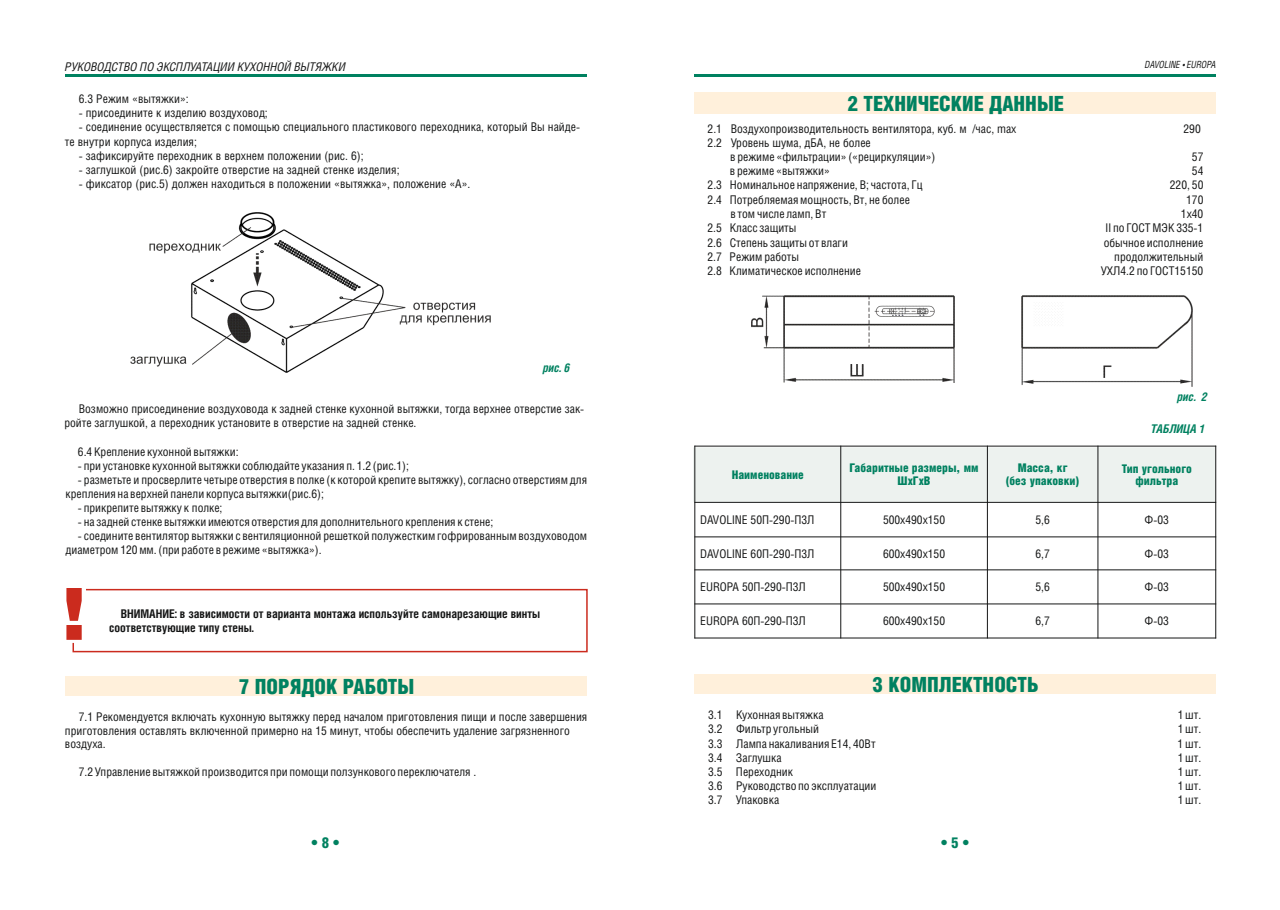
<style>
.page{position:relative;width:1280px;height:910px;background:#fff}
.page>*{position:absolute;margin:0;border:0;box-sizing:border-box;transform-origin:0 0}
.t1{font:72px "Helios Black C";color:#cb2b1e}
.t2{font:21px "Helios Cond Black C";color:#008160}
.t3{font:15px "Helios Cond Black C";color:#008160}
.t4{font:12px/14px "Helios Cond C";color:#151616}
.t5{font:700 12px/13.8px "Helios Cond C";color:#151616}
.t6{font:12px/13.4px "Helios Cond Black C";color:#008160;text-align:center}
.t7{font:italic 12px "Helios Cond C";color:#151616}
.t8{font:italic 700 12px "Helios Cond C";color:#008160}
.t9{font:italic 9.9px "Helios Cond C";color:#151616;scale:.9 1}
</style>
<div class="page">
<hr style="left:65px;top:74px;width:521px;height:3px;background:#008160">
<hr style="left:694px;top:74px;width:521px;height:3px;background:#008160">
<div style="left:694px;top:93px;width:522px;height:21px;background:#fff0db"></div>
<div style="left:693px;top:447px;width:522px;height:55px;background:#edf2ef"></div>
<hr style="left:694px;top:446px;width:1px;height:192px;background:#151616">
<hr style="left:840px;top:446px;width:1px;height:192px;background:#151616">
<hr style="left:987px;top:446px;width:1px;height:192px;background:#151616">
<hr style="left:1097px;top:446px;width:1px;height:192px;background:#151616">
<hr style="left:1215px;top:446px;width:1px;height:192px;background:#151616">
<hr style="left:694px;top:638px;width:522px;height:1px;background:#151616">
<hr style="left:694px;top:603px;width:522px;height:1px;background:#151616">
<hr style="left:694px;top:569px;width:522px;height:1px;background:#151616">
<hr style="left:694px;top:536px;width:522px;height:1px;background:#151616">
<hr style="left:694px;top:502px;width:522px;height:1px;background:#151616">
<hr style="left:694px;top:446px;width:522px;height:1px;background:#151616">
<div style="left:694px;top:674px;width:521px;height:20px;background:#fff0db"></div>
<svg style="left:72px;top:588px;width:516px;height:65px"></svg>
<div style="left:66px;top:676px;width:521px;height:20px;background:#fff0db"></div>
<img style="left:752px;top:296px;width:441px;height:90px">
<img style="left:130px;top:213px;width:361px;height:159px">
<p class="t7" style="left:65px;top:61px;width:282px">РУКОВОДСТВО ПО ЭКСПЛУАТАЦИИ КУХОННОЙ ВЫТЯЖКИ</p>
<p class="t9" style="left:1145px;top:60px;width:80px">DAVOLINE • EUROPA</p>
<p class="t4" style="left:79px;top:93px;width:111px">6.3 Режим «вытяжки»:</p>
<p class="t4" style="left:79px;top:107px;width:191px">- присоедините к изделию воздуховод;</p>
<p class="t4" style="left:65px;top:121px;width:517px;line-height:14.4px;text-indent:14px">- соединение осуществляется с помощью специального пластикового переходника, который Вы найде&shy;те внутри корпуса изделия;</p>
<p class="t4" style="left:79px;top:149px;width:286px">- зафиксируйте переходник в верхнем положении (рис. 6);</p>
<p class="t4" style="left:79px;top:163px;width:322px">- заглушкой (рис.6) закройте отверстие на задней стенке изделия;</p>
<p class="t4" style="left:79px;top:177px;width:393px">- фиксатор (рис.5) должен находиться в положении «вытяжка», положение «А».</p>
<p class="t8" style="left:543px;top:362px;width:29px">рис. 6</p>
<p class="t4" style="left:64px;top:402px;width:521px;text-indent:14px">Возможно присоединение воздуховода к задней стенке кухонной вытяжки, тогда верхнее отверстие зак&shy;ройте заглушкой, а переходник установите в отверстие на задней стенке.</p>
<p class="t4" style="left:78px;top:446px;width:162px">6.4 Крепление кухонной вытяжки:</p>
<p class="t4" style="left:78px;top:460px;width:332px">- при установке кухонной вытяжки соблюдайте указания п. 1.2 (рис.1);</p>
<p class="t4" style="left:66px;top:474px;width:523px;text-indent:12px">- разметьте и просверлите четыре отверстия в полке (к которой крепите вытяжку), согласно отверстиям для крепления на верхней панели корпуса вытяжки(рис.6);</p>
<p class="t4" style="left:78px;top:502px;width:146px">- прикрепите вытяжку к полке;</p>
<p class="t4" style="left:78px;top:516px;width:417px">- на задней стенке вытяжки имеются отверстия для дополнительного крепления к стене;</p>
<p class="t4" style="left:66px;top:529px;width:523px;text-indent:12px">- соедините вентилятор вытяжки с вентиляционной решеткой полужестким гофрированным воздуховодом диаметром 120 мм. (при работе в режиме «вытяжка»).</p>
<h1 class="t1" style="left:62px;top:581px;width:25px">!</h1>
<p class="t5" style="left:109px;top:607px;width:432px;text-indent:12px">ВНИМАНИЕ: в зависимости от варианта монтажа используйте самонарезающие винты соответствующие типу стены.</p>
<h2 class="t2" style="left:239px;top:677px;width:177px">7 ПОРЯДОК РАБОТЫ</h2>
<p class="t4" style="left:65px;top:710px;width:524px;text-indent:14px">7.1 Рекомендуется включать кухонную вытяжку перед началом приготовления пищи и после завершения приготовления оставлять включенной примерно на 15 минут, чтобы обеспечить удаление загрязненного воздуха.</p>
<p class="t4" style="left:79px;top:766px;width:399px">7.2 Управление вытяжкой производится при помощи ползункового переключателя .</p>
<h2 class="t2" style="left:847px;top:94px;width:218px">2 ТЕХНИЧЕСКИЕ ДАННЫЕ</h2>
<p class="t4" style="left:708px;top:122px;width:310px">2.1 Воздухопроизводительность вентилятора, куб. м /час, max</p>
<p class="t4" style="left:1183px;top:122px;width:19px">290</p>
<p class="t4" style="left:730px;top:137px;width:207px;text-indent:-23px">2.2 Уровень шума, дБА, не более<br>в режиме «фильтрации» («рециркуляции»)</p>
<p class="t4" style="left:1192px;top:151px;width:13px">57</p>
<p class="t4" style="left:730px;top:165px;width:101px">в режиме «вытяжки»</p>
<p class="t4" style="left:1192px;top:165px;width:13px">54</p>
<p class="t4" style="left:708px;top:179px;width:216px">2.3 Номинальное напряжение, В; частота, Гц</p>
<p class="t4" style="left:1170px;top:179px;width:35px">220, 50</p>
<p class="t4" style="left:708px;top:193px;width:204px">2.4 Потребляемая мощность, Вт, не более</p>
<p class="t4" style="left:1186px;top:193px;width:19px">170</p>
<p class="t4" style="left:730px;top:207px;width:97px">в том числе ламп, Вт</p>
<p class="t4" style="left:1181px;top:207px;width:24px">1х40</p>
<p class="t4" style="left:707px;top:222px;width:90px">2.5 Класс защиты</p>
<p class="t4" style="left:1106px;top:222px;width:99px">II по ГОСТ МЭК 335-1</p>
<p class="t4" style="left:707px;top:236px;width:142px">2.6 Степень защиты от влаги</p>
<p class="t4" style="left:1104px;top:236px;width:101px">обычное исполнение</p>
<p class="t4" style="left:707px;top:251px;width:93px">2.7 Режим работы</p>
<p class="t4" style="left:1114px;top:251px;width:91px">продолжительный</p>
<p class="t4" style="left:707px;top:265px;width:155px">2.8 Климатическое исполнение</p>
<p class="t4" style="left:1101px;top:265px;width:104px">УХЛ4.2 по ГОСТ15150</p>
<p class="t8" style="left:1177px;top:391px;width:32px">рис. 2</p>
<p class="t8" style="left:1151px;top:424px;width:56px">ТАБЛИЦА 1</p>
<p class="t6" style="left:732px;top:468px;width:74px">Наименование</p>
<p class="t6" style="left:850px;top:462px;width:130px">Габаритные размеры, мм<br>ШхГхВ</p>
<p class="t6" style="left:1006px;top:462px;width:75px">Масса, кг<br>(без упаковки)</p>
<p class="t6" style="left:1122px;top:462px;width:72px;line-height:12.5px">Тип угольного фильтра</p>
<p class="t4" style="left:700px;top:514px;width:116px">DAVOLINE 50П-290-П3Л</p>
<p class="t4" style="left:883px;top:514px;width:64px">500х490х150</p>
<p class="t4" style="left:1035px;top:514px;width:16px">5,6</p>
<p class="t4" style="left:1145px;top:514px;width:26px">Ф-03</p>
<p class="t4" style="left:700px;top:547px;width:116px">DAVOLINE 60П-290-П3Л</p>
<p class="t4" style="left:883px;top:547px;width:64px">600х490х150</p>
<p class="t4" style="left:1035px;top:547px;width:16px">6,7</p>
<p class="t4" style="left:1145px;top:547px;width:26px">Ф-03</p>
<p class="t4" style="left:700px;top:581px;width:107px">EUROPA 50П-290-П3Л</p>
<p class="t4" style="left:883px;top:581px;width:64px">500х490х150</p>
<p class="t4" style="left:1035px;top:581px;width:16px">5,6</p>
<p class="t4" style="left:1145px;top:581px;width:26px">Ф-03</p>
<p class="t4" style="left:700px;top:615px;width:107px">EUROPA 60П-290-П3Л</p>
<p class="t4" style="left:883px;top:615px;width:64px">600х490х150</p>
<p class="t4" style="left:1035px;top:615px;width:16px">6,7</p>
<p class="t4" style="left:1145px;top:615px;width:26px">Ф-03</p>
<h2 class="t2" style="left:872px;top:674px;width:168px">3 КОМПЛЕКТНОСТЬ</h2>
<p class="t4" style="left:708px;top:708px;width:117px">3.1 Кухонная вытяжка</p>
<p class="t4" style="left:1178px;top:708px;width:25px">1 шт.</p>
<p class="t4" style="left:708px;top:723px;width:112px">3.2 Фильтр угольный</p>
<p class="t4" style="left:1178px;top:723px;width:25px">1 шт.</p>
<p class="t4" style="left:708px;top:737px;width:169px">3.3 Лампа накаливания Е14, 40Вт</p>
<p class="t4" style="left:1178px;top:737px;width:25px">1 шт.</p>
<p class="t4" style="left:708px;top:751px;width:75px">3.4 Заглушка</p>
<p class="t4" style="left:1178px;top:751px;width:25px">1 шт.</p>
<p class="t4" style="left:708px;top:765px;width:86px">3.5 Переходник</p>
<p class="t4" style="left:1178px;top:765px;width:25px">1 шт.</p>
<p class="t4" style="left:708px;top:779px;width:170px">3.6 Руководство по эксплуатации</p>
<p class="t4" style="left:1178px;top:779px;width:25px">1 шт.</p>
<p class="t4" style="left:708px;top:793px;width:73px">3.7 Упаковка</p>
<p class="t4" style="left:1178px;top:793px;width:25px">1 шт.</p>
<p class="t3" style="left:312px;top:835px;width:29px">• 8 •</p>
<p class="t3" style="left:941px;top:835px;width:29px">• 5 •</p>
</div>
